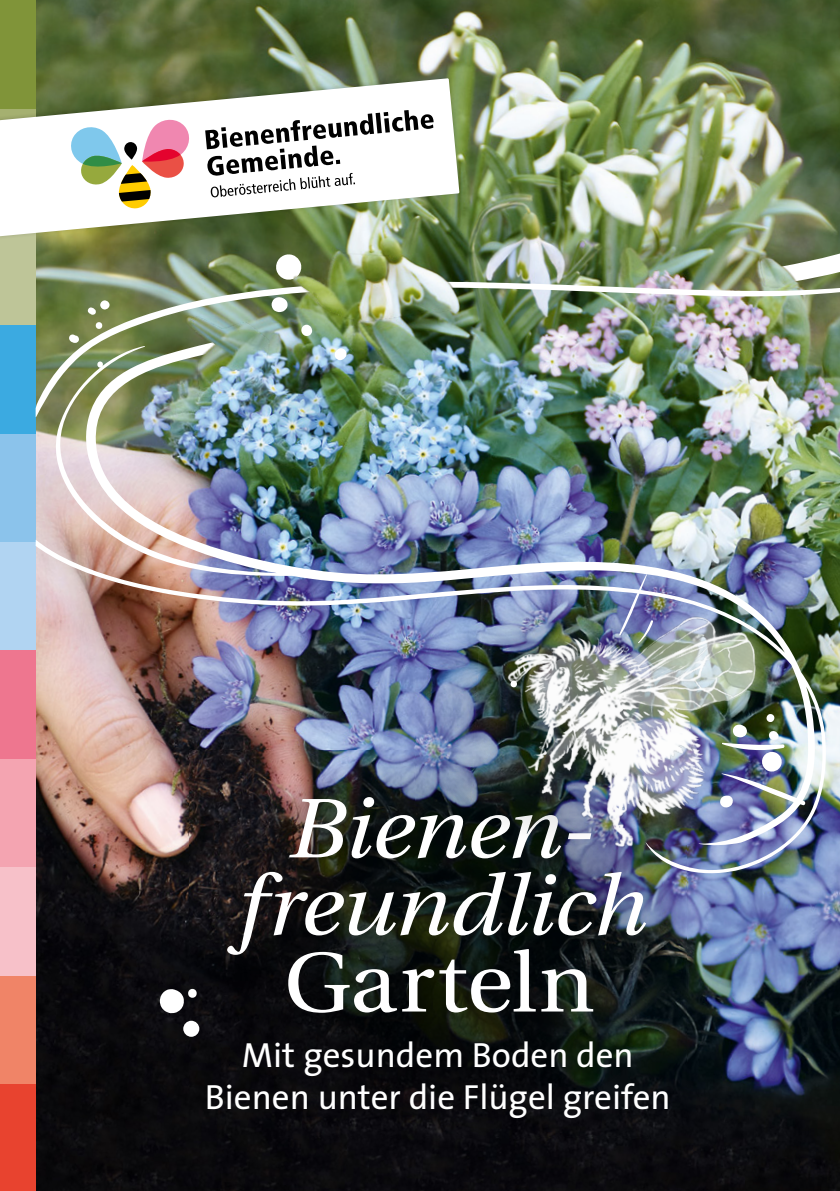
<style>
.page{position:relative;width:840px;height:1191px;background:#fff}
.page>*{position:absolute;margin:0;border:0;box-sizing:border-box;transform-origin:0 0}
.t1{font:italic 84.2px/77px "Heuristica";letter-spacing:-.015em;color:#fff;text-align:center;scale:1.07 1}
.t2{font:84.2px "Heuristica";letter-spacing:.005em;color:#fff;scale:1.07 1}
.t3{font:35px/42px "The Sans";color:#fff;text-align:center}
</style>
<div class="page">
<img style="left:36px;top:0;width:803px;height:245px">
<div style="left:0;top:216px;width:36px;height:109px;background:#bec598"></div>
<div style="left:0;top:0;width:36px;height:109px;background:#809439"></div>
<svg style="left:36px;top:73px;width:428px;height:169px;background:#6b7d49"></svg>
<svg style="left:0;top:78px;width:459px;height:159px"></svg>
<svg style="left:66px;top:115px;width:128px;height:95px"></svg>
<svg style="left:205px;top:107px;width:229px;height:91px"></svg>
<img style="left:443px;top:217px;width:396px;height:28px">
<img style="left:0;top:245px;width:839px;height:946px">
<svg style="left:509px;top:680px;width:8px;height:7px"></svg>
<img style="left:610px;top:574px;width:195px;height:234px">
<h1 class="t1" style="left:233px;top:786px;width:385px">Bienen&shy;freundlich</h1>
<h1 class="t2" style="left:284px;top:918px;width:292px">Garteln</h1>
<p class="t3" style="left:205px;top:1032px;width:467px">Mit gesundem Boden den<br>Bienen unter die Flügel greifen</p>
</div>
